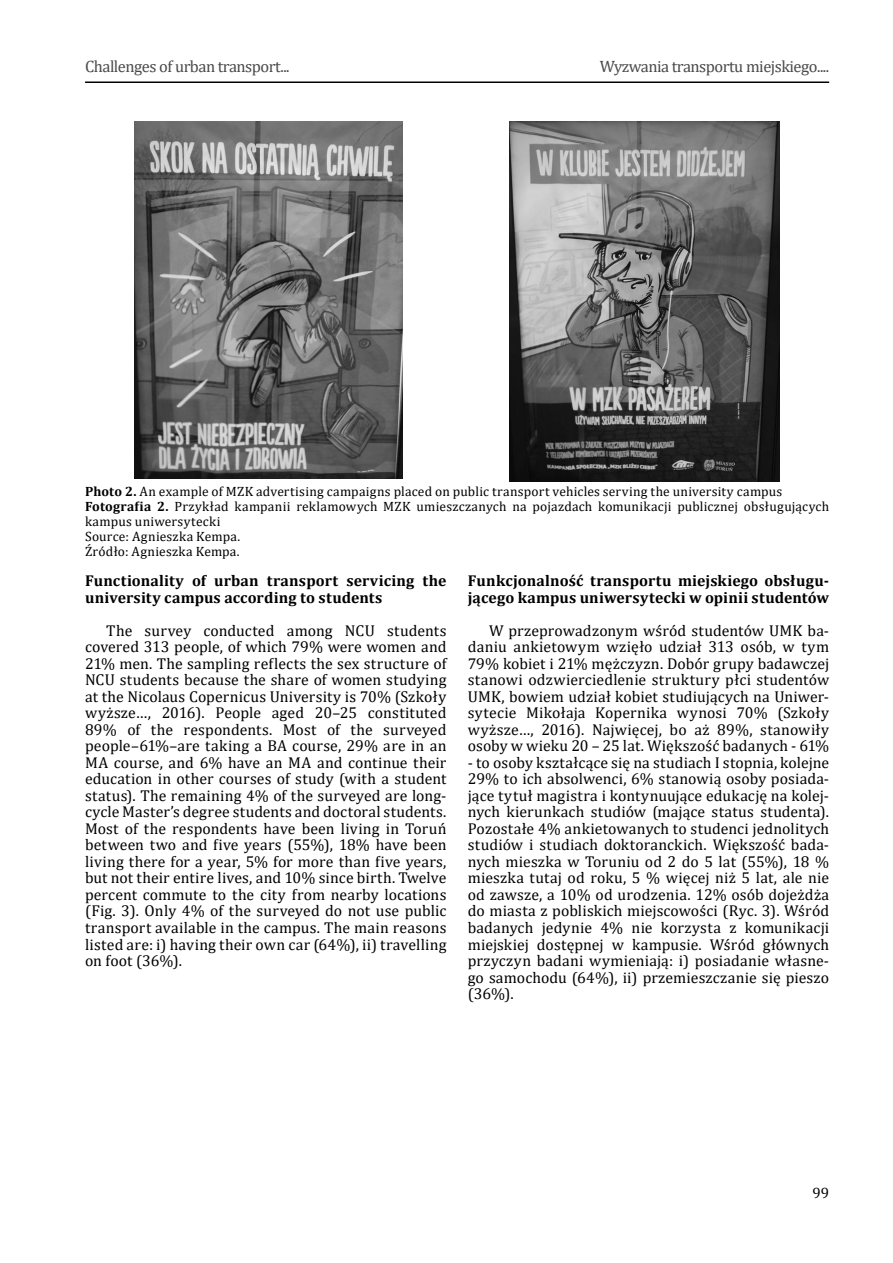
<style>
.page{position:relative;width:893px;height:1263px;background:#fff}
.page>*{position:absolute;margin:0;border:0;box-sizing:border-box;transform-origin:0 0}
.t1{font:16.5px "Cambria";letter-spacing:-.03em;color:#4a4a4a}
.t2{font:15.75px/16.5px "Cambria";letter-spacing:.01em;color:#000;text-align:justify}
.t3{font:700 15.75px/16.5px "Cambria";letter-spacing:.01em;color:#000}
.t4{font:15px "Cambria";color:#000}
.t5{font:13.5px/15px "Cambria";letter-spacing:.015em;color:#000}
.s1{font-weight:700}
</style>
<div class="page">
<hr style="left:85px;top:81px;width:744px;height:2px;background:#000">
<img style="left:135px;top:121px;width:267px;height:357px">
<img style="left:509px;top:121px;width:271px;height:360px">
<p class="t1" style="left:85px;top:57px;width:206px">Challenges of urban transport...</p>
<p class="t1" style="left:600px;top:57px;width:231px">Wyzwania transportu miejskiego....</p>
<p class="t5" style="left:85px;top:484px;width:746px"><span class="s1">Photo 2.</span> An example of MZK advertising campaigns placed on public transport vehicles serving the university campus <span class="s1">Fotografia 2.</span> Przykład kampanii reklamowych MZK umieszczanych na pojazdach komunikacji publicznej obsługujących kampus uniwersytecki<br>Source: Agnieszka Kempa.<br>Źródło: Agnieszka Kempa.</p>
<p class="t3" style="left:468px;top:572px;width:363px">Funkcjonalność transportu miejskiego obsługu&shy;jącego kampus uniwersytecki w opinii studentów</p>
<p class="t2" style="left:468px;top:622px;width:363px;text-indent:21px">W przeprowadzonym wśród studentów UMK ba&shy;daniu ankietowym wzięło udział 313 osób, w tym 79% kobiet i 21% mężczyzn. Dobór grupy badawczej stanowi odzwierciedlenie struktury płci studentów UMK, bowiem udział kobiet studiujących na Uniwer&shy;sytecie Mikołaja Kopernika wynosi 70% (Szkoły wyższe…, 2016). Najwięcej, bo aż 89%, stanowiły osoby w wieku 20 – 25 lat. Większość badanych - 61%</p>
<p class="t2" style="left:468px;top:754px;width:363px">- to osoby kształcące się na studiach I stopnia, kolejne 29% to ich absolwenci, 6% stanowią osoby posiada&shy;jące tytuł magistra i kontynuujące edukację na kolej&shy;nych kierunkach studiów (mające status studenta).<br>Pozostałe 4% ankietowanych to studenci jednolitych studiów i studiach doktoranckich. Większość bada&shy;nych mieszka w Toruniu od 2 do 5 lat (55%), 18 % mieszka tutaj od roku, 5 % więcej niż 5 lat, ale nie od zawsze, a 10% od urodzenia. 12% osób dojeżdża do miasta z pobliskich miejscowości (Ryc. 3). Wśród badanych jedynie 4% nie korzysta z komunikacji miejskiej dostępnej w kampusie. Wśród głównych przyczyn badani wymieniają: i) posiadanie własne&shy;go samochodu (64%), ii) przemieszczanie się pieszo (36%).</p>
<p class="t3" style="left:85px;top:572px;width:363px">Functionality of urban transport servicing the university campus according to students</p>
<p class="t2" style="left:85px;top:622px;width:363px;text-indent:21px">The survey conducted among NCU students covered 313 people, of which 79% were women and 21% men. The sampling reflects the sex structure of NCU students because the share of women studying at the Nicolaus Copernicus University is 70% (Szkoły wyższe…, 2016). People aged 20–25 constituted 89% of the respondents. Most of the surveyed people–61%–are taking a BA course, 29% are in an MA course, and 6% have an MA and continue their education in other courses of study (with a student status). The remaining 4% of the surveyed are long&shy;cycle Master’s degree students and doctoral students.<br>Most of the respondents have been living in Toruń between two and five years (55%), 18% have been living there for a year, 5% for more than five years, but not their entire lives, and 10% since birth. Twelve percent commute to the city from nearby locations (Fig. 3). Only 4% of the surveyed do not use public transport available in the campus. The main reasons listed are: i) having their own car (64%), ii) travelling on foot (36%).</p>
<p class="t4" style="left:813px;top:1184px;width:18px">99</p>
</div>
